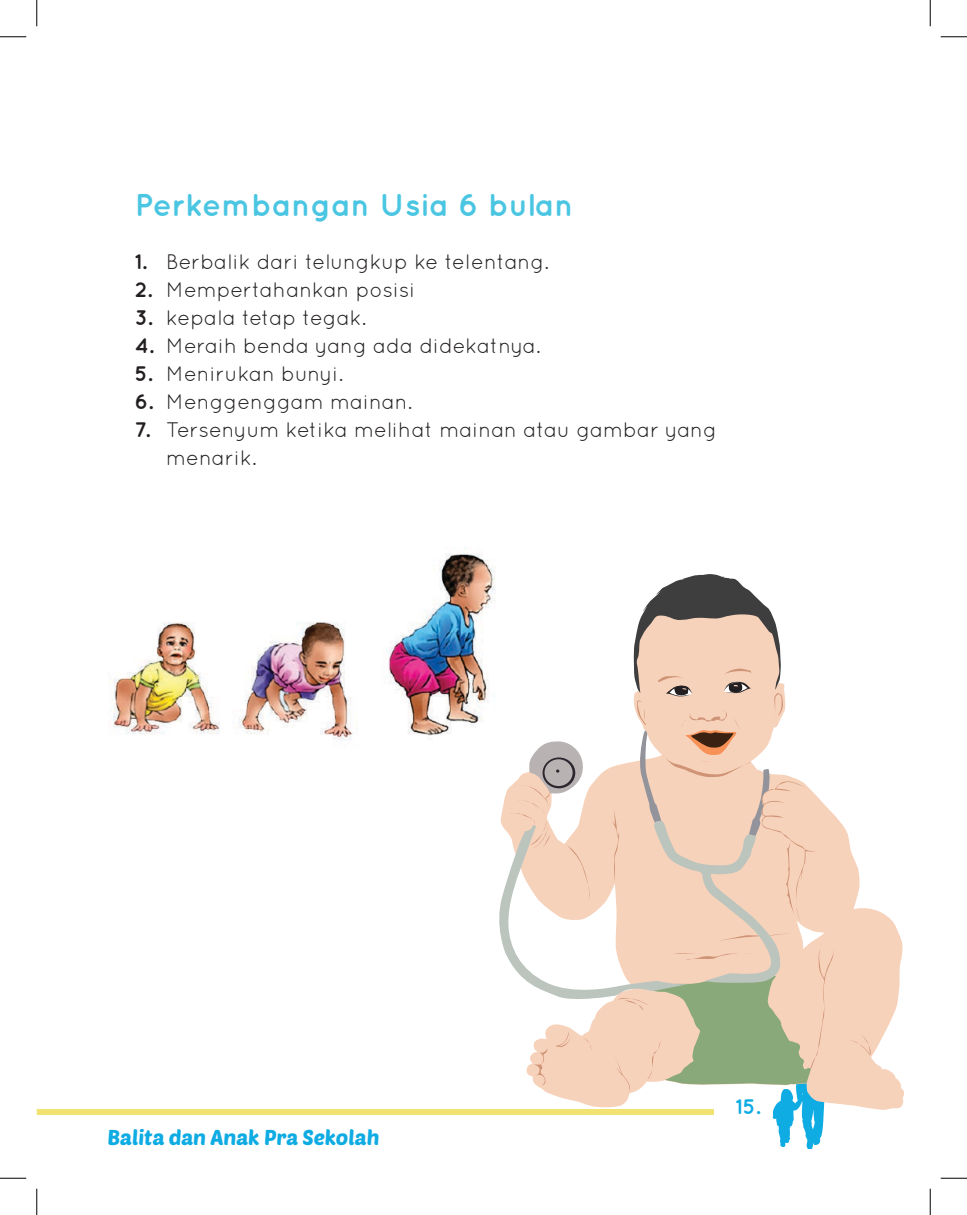
<style>
.page{position:relative;width:967px;height:1215px;background:#fff}
.page>*{position:absolute;margin:0;border:0;box-sizing:border-box;transform-origin:0 0}
.t1{font:700 31.5px "Quicksand";color:#4ac6e2}
.t2{font:21px/28px "Quicksand";color:#231f20}
.t3{font:21px "Poetsen One";color:#0fabe3}
.t4{font:700 21px "Quicksand";color:#0fabe3}
.s1{font-weight:700}
</style>
<div class="page">
<div style="left:37px;top:1108px;width:676px;height:6px;background:#f2e272"></div>
<img style="left:112px;top:553px;width:384px;height:188px">
<svg style="left:834px;top:815px;width:71px;height:295px;fill:#f7d2bb"></svg>
<svg style="left:848px;top:1034px;width:25px;height:21px"></svg>
<svg style="left:494px;top:573px;width:340px;height:575px"></svg>
<svg style="left:0;top:36px;width:26px;height:1px"></svg>
<svg style="left:940px;top:36px;width:26px;height:1px"></svg>
<svg style="left:0;top:1177px;width:26px;height:1px"></svg>
<svg style="left:940px;top:1177px;width:26px;height:1px"></svg>
<svg style="left:36px;top:0;width:1px;height:26px"></svg>
<svg style="left:36px;top:1188px;width:1px;height:26px"></svg>
<svg style="left:929px;top:0;width:1px;height:26px"></svg>
<svg style="left:929px;top:1188px;width:1px;height:26px"></svg>
<h1 class="t1" style="left:135px;top:186px;width:440px">Perkembangan Usia 6 bulan</h1>
<p class="t2" style="left:135px;top:247px;width:416px"><span class="s1">1.</span> Berbalik dari telungkup ke telentang.</p>
<p class="t2" style="left:135px;top:275px;width:282px"><span class="s1">2.</span> Mempertahankan posisi</p>
<p class="t2" style="left:135px;top:303px;width:233px"><span class="s1">3.</span> kepala tetap tegak.</p>
<p class="t2" style="left:135px;top:331px;width:407px"><span class="s1">4.</span> Meraih benda yang ada didekatnya.</p>
<p class="t2" style="left:135px;top:359px;width:210px"><span class="s1">5.</span> Menirukan bunyi.</p>
<p class="t2" style="left:135px;top:387px;width:279px"><span class="s1">6.</span> Menggenggam mainan.</p>
<p class="t2" style="left:166px;top:415px;width:552px;text-indent:-32px"><span class="s1">7.</span> Tersenyum ketika melihat mainan atau gambar yang menarik.</p>
<p class="t3" style="left:107px;top:1123px;width:273px">Balita dan Anak Pra Sekolah</p>
<p class="t4" style="left:735px;top:1093px;width:26px">15.</p>
</div>
